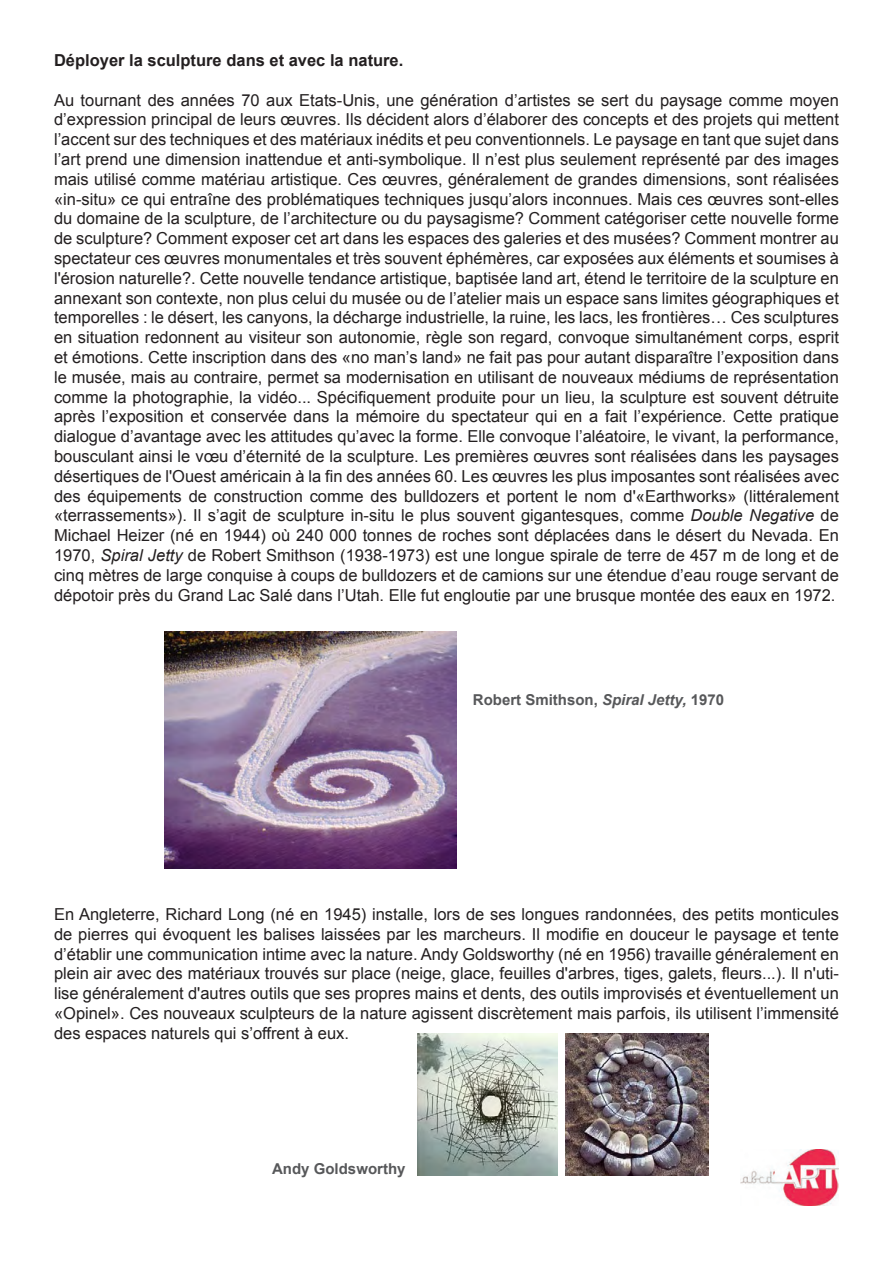
<style>
.page{position:relative;width:893px;height:1263px;background:#fff}
.page>*{position:absolute;margin:0;border:0;box-sizing:border-box;transform-origin:0 0}
.t1{font:16.5px/19.8px "Arial";color:#231f20;text-align:justify}
.t2{font:700 16.5px "Arial";color:#231f20}
.t3{font:700 15px "Arial";color:#57585a}
.s1{font-style:italic}
</style>
<div class="page">
<img style="left:165px;top:632px;width:292px;height:236px">
<img style="left:418px;top:1033px;width:140px;height:143px">
<img style="left:566px;top:1033px;width:142px;height:143px">
<img style="left:740px;top:1149px;width:99px;height:56px">
<p class="t2" style="left:54px;top:49px;width:351px">Déployer la sculpture dans et avec la nature.</p>
<p class="t1" style="left:54px;top:90px;width:786px">Au tournant des années 70 aux Etats-Unis, une génération d’artistes se sert du paysage comme moyen d’expression principal de leurs œuvres. Ils décident alors d’élaborer des concepts et des projets qui mettent l’accent sur des techniques et des matériaux inédits et peu conventionnels. Le paysage en tant que sujet dans l’art prend une dimension inattendue et anti-symbolique. Il n’est plus seulement représenté par des images mais utilisé comme matériau artistique. Ces œuvres, généralement de grandes dimensions, sont réalisées «in-situ» ce qui entraîne des problématiques techniques jusqu’alors inconnues. Mais ces œuvres sont-elles du domaine de la sculpture, de l’architecture ou du paysagisme? Comment catégoriser cette nouvelle forme de sculpture? Comment exposer cet art dans les espaces des galeries et des musées? Comment montrer au spectateur ces œuvres monumentales et très souvent éphémères, car exposées aux éléments et soumises à l'érosion naturelle?. Cette nouvelle tendance artistique, baptisée land art, étend le territoire de la sculpture en annexant son contexte, non plus celui du musée ou de l’atelier mais un espace sans limites géographiques et temporelles : le désert, les canyons, la décharge industrielle, la ruine, les lacs, les frontières… Ces sculptures en situation redonnent au visiteur son autonomie, règle son regard, convoque simultanément corps, esprit et émotions. Cette inscription dans des «no man’s land» ne fait pas pour autant disparaître l’exposition dans le musée, mais au contraire, permet sa modernisation en utilisant de nouveaux médiums de représentation comme la photographie, la vidéo... Spécifiquement produite pour un lieu, la sculpture est souvent détruite après l’exposition et conservée dans la mémoire du spectateur qui en a fait l’expérience. Cette pratique dialogue d’avantage avec les attitudes qu’avec la forme. Elle convoque l’aléatoire, le vivant, la performance, bousculant ainsi le vœu d’éternité de la sculpture. Les premières œuvres sont réalisées dans les paysages désertiques de l'Ouest américain à la fin des années 60. Les œuvres les plus imposantes sont réalisées avec des équipements de construction comme des bulldozers et portent le nom d'«Earthworks» (littéralement «terrassements»). Il s’agit de sculpture in-situ le plus souvent gigantesques, comme <span class="s1">Double Negative</span> de Michael Heizer (né en 1944) où 240 000 tonnes de roches sont déplacées dans le désert du Nevada. En 1970, <span class="s1">Spiral Jetty</span> de Robert Smithson (1938-1973) est une longue spirale de terre de 457 m de long et de cinq mètres de large conquise à coups de bulldozers et de camions sur une étendue d’eau rouge servant de dépotoir près du Grand Lac Salé dans l’Utah. Elle fut engloutie par une brusque montée des eaux en 1972.</p>
<p class="t3" style="left:473px;top:690px;width:253px">Robert Smithson, <span class="s1">Spiral Jetty,</span> 1970</p>
<p class="t1" style="left:54px;top:904px;width:786px">En Angleterre, Richard Long (né en 1945) installe, lors de ses longues randonnées, des petits monticules de pierres qui évoquent les balises laissées par les marcheurs. Il modifie en douceur le paysage et tente d’établir une communication intime avec la nature. Andy Goldsworthy (né en 1956) travaille généralement en plein air avec des matériaux trouvés sur place (neige, glace, feuilles d'arbres, tiges, galets, fleurs...). Il n'uti&shy;lise généralement d'autres outils que ses propres mains et dents, des outils improvisés et éventuellement un «Opinel». Ces nouveaux sculpteurs de la nature agissent discrètement mais parfois, ils utilisent l’immensité des espaces naturels qui s’offrent à eux.</p>
<p class="t3" style="left:272px;top:1158px;width:135px">Andy Goldsworthy</p>
</div>
